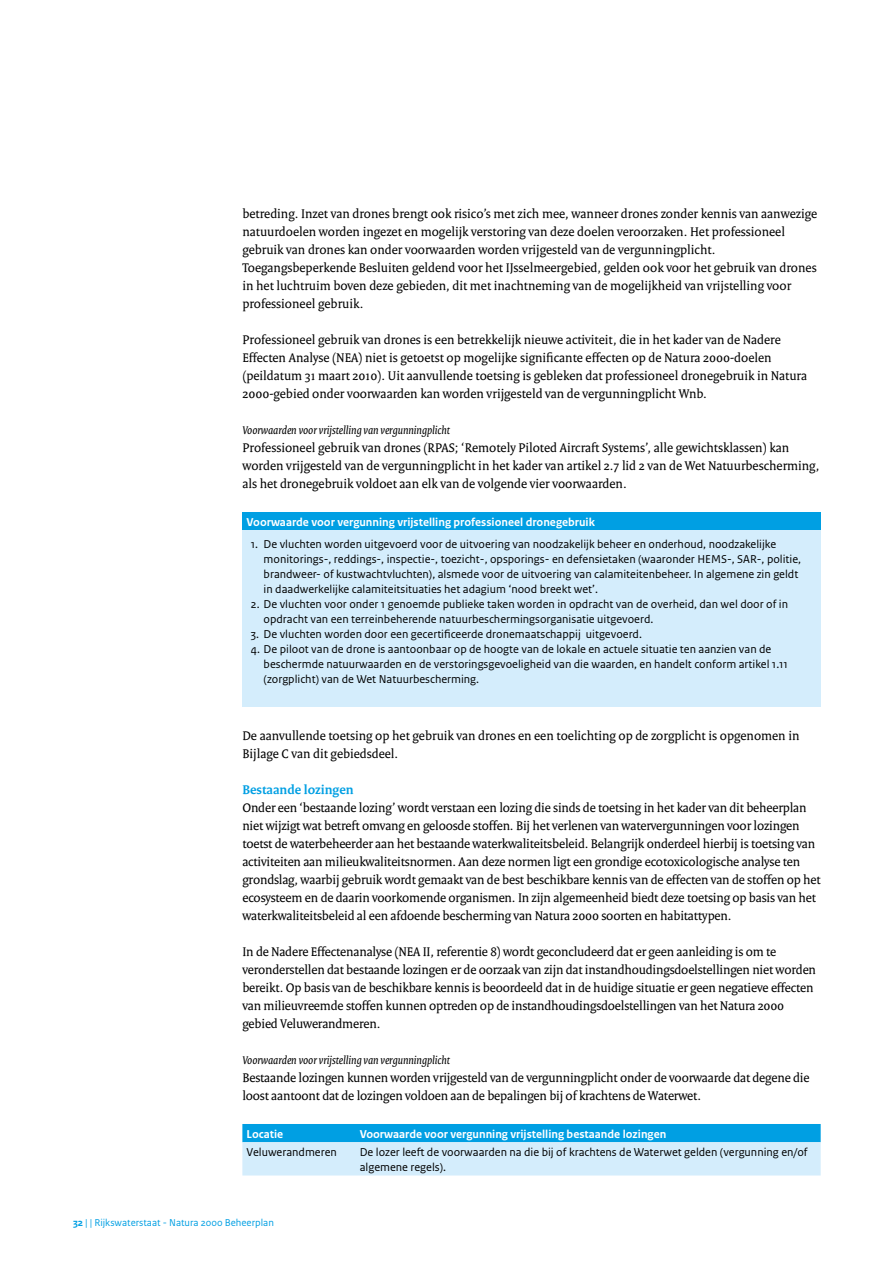
<style>
.page{position:relative;width:893px;height:1263px;background:#fff}
.page>*{position:absolute;margin:0;border:0;box-sizing:border-box;transform-origin:0 0}
.t1{font:13.5px/18px "Rijksoverheid Serif";letter-spacing:-.01em;color:#000}
.t2{font:700 13.5px "Rijksoverheid Serif";color:#009fe3}
.t3{font:12px/15px "Rijksoverheid Sans Text";color:#000}
.t4{font:700 12px "Rijksoverheid Sans Text";color:#fff}
.t5{font:italic 12px "Rijksoverheid Serif";color:#000}
.t6{font:10.5px "Rijksoverheid Sans Text";color:#009fe3}
.s1{font-weight:700}
</style>
<div class="page">
<div style="left:242px;top:512px;width:579px;height:18px;background:#009fe3"></div>
<div style="left:242px;top:530px;width:579px;height:177px;background:#d4edfc"></div>
<svg style="left:242px;top:1124px;width:579px;height:51px;background:#89d1f3"></svg>
<p class="t1" style="left:242px;top:204px;width:576px">betreding. Inzet van drones brengt ook risico’s met zich mee, wanneer drones zonder kennis van aanwezige natuurdoelen worden ingezet en mogelijk verstoring van deze doelen veroorzaken. Het professioneel gebruik van drones kan onder voorwaarden worden vrijgesteld van de vergunningplicht.<br>Toegangsbeperkende Besluiten geldend voor het IJsselmeergebied, gelden ook voor het gebruik van drones in het luchtruim boven deze gebieden, dit met inachtneming van de mogelijkheid van vrijstelling voor professioneel gebruik.</p>
<p class="t1" style="left:242px;top:330px;width:566px">Professioneel gebruik van drones is een betrekkelijk nieuwe activiteit, die in het kader van de Nadere Effecten Analyse (NEA) niet is getoetst op mogelijke significante effecten op de Natura 2000-doelen (peildatum 31 maart 2010). Uit aanvullende toetsing is gebleken dat professioneel dronegebruik in Natura 2000-gebied onder voorwaarden kan worden vrijgesteld van de vergunningplicht Wnb.</p>
<p class="t5" style="left:242px;top:423px;width:209px">Voorwaarden voor vrijstelling van vergunningplicht</p>
<p class="t1" style="left:242px;top:438px;width:578px">Professioneel gebruik van drones (RPAS; ‘Remotely Piloted Aircraft Systems’, alle gewichtsklassen) kan worden vrijgesteld van de vergunningplicht in het kader van artikel 2.7 lid 2 van de Wet Natuurbescherming, als het dronegebruik voldoet aan elk van de volgende vier voorwaarden.</p>
<p class="t4" style="left:247px;top:515px;width:350px">Voorwaarde voor vergunning vrijstelling professioneel dronegebruik</p>
<p class="t3" style="left:264px;top:537px;width:539px;text-indent:-13px">1. De vluchten worden uitgevoerd voor de uitvoering van noodzakelijk beheer en onderhoud, noodzakelijke monitorings-, reddings-, inspectie-, toezicht-, opsporings- en defensietaken (waaronder HEMS-, SAR-, politie, brandweer- of kustwachtvluchten), alsmede voor de uitvoering van calamiteitenbeheer. In algemene zin geldt in daadwerkelijke calamiteitsituaties het adagium ‘nood breekt wet’.</p>
<p class="t3" style="left:264px;top:597px;width:526px;text-indent:-13px">2. De vluchten voor onder 1 genoemde publieke taken worden in opdracht van de overheid, dan wel door of in opdracht van een terreinbeherende natuurbeschermingsorganisatie uitgevoerd.</p>
<p class="t3" style="left:251px;top:627px;width:393px">3. De vluchten worden door een gecertificeerde dronemaatschappij uitgevoerd.</p>
<p class="t3" style="left:264px;top:642px;width:526px;text-indent:-13px">4. De piloot van de drone is aantoonbaar op de hoogte van de lokale en actuele situatie ten aanzien van de beschermde natuurwaarden en de verstoringsgevoeligheid van die waarden, en handelt conform artikel 1.11 (zorgplicht) van de Wet Natuurbescherming.</p>
<p class="t1" style="left:242px;top:726px;width:559px">De aanvullende toetsing op het gebruik van drones en een toelichting op de zorgplicht is opgenomen in<br>Bijlage C van dit gebiedsdeel.</p>
<p class="t2" style="left:242px;top:781px;width:113px">Bestaande lozingen</p>
<p class="t1" style="left:242px;top:798px;width:580px">Onder een ‘bestaande lozing’ wordt verstaan een lozing die sinds de toetsing in het kader van dit beheerplan niet wijzigt wat betreft omvang en geloosde stoffen. Bij het verlenen van watervergunningen voor lozingen toetst de waterbeheerder aan het bestaande waterkwaliteitsbeleid. Belangrijk onderdeel hierbij is toetsing van activiteiten aan milieukwaliteitsnormen. Aan deze normen ligt een grondige ecotoxicologische analyse ten grondslag, waarbij gebruik wordt gemaakt van de best beschikbare kennis van de effecten van de stoffen op het ecosysteem en de daarin voorkomende organismen. In zijn algemeenheid biedt deze toetsing op basis van het waterkwaliteitsbeleid al een afdoende bescherming van Natura 2000 soorten en habitattypen.</p>
<p class="t1" style="left:242px;top:942px;width:575px">In de Nadere Effectenanalyse (NEA II, referentie 8) wordt geconcludeerd dat er geen aanleiding is om te veronderstellen dat bestaande lozingen er de oorzaak van zijn dat instandhoudingsdoelstellingen niet worden bereikt. Op basis van de beschikbare kennis is beoordeeld dat in de huidige situatie er geen negatieve effecten van milieuvreemde stoffen kunnen optreden op de instandhoudingsdoelstellingen van het Natura 2000 gebied Veluwerandmeren.</p>
<p class="t5" style="left:242px;top:1053px;width:209px">Voorwaarden voor vrijstelling van vergunningplicht</p>
<p class="t1" style="left:242px;top:1068px;width:569px">Bestaande lozingen kunnen worden vrijgesteld van de vergunningplicht onder de voorwaarde dat degene die loost aantoont dat de lozingen voldoen aan de bepalingen bij of krachtens de Waterwet.</p>
<p class="t4" style="left:247px;top:1127px;width:38px">Locatie</p>
<p class="t4" style="left:360px;top:1127px;width:308px">Voorwaarde voor vergunning vrijstelling bestaande lozingen</p>
<p class="t3" style="left:247px;top:1145px;width:92px">Veluwerandmeren</p>
<p class="t3" style="left:360px;top:1145px;width:449px">De lozer leeft de voorwaarden na die bij of krachtens de Waterwet gelden (vergunning en/of algemene regels).</p>
<p class="t6" style="left:73px;top:1216px;width:202px"><span class="s1">32</span> | | Rijkswaterstaat - Natura 2000 Beheerplan</p>
</div>
